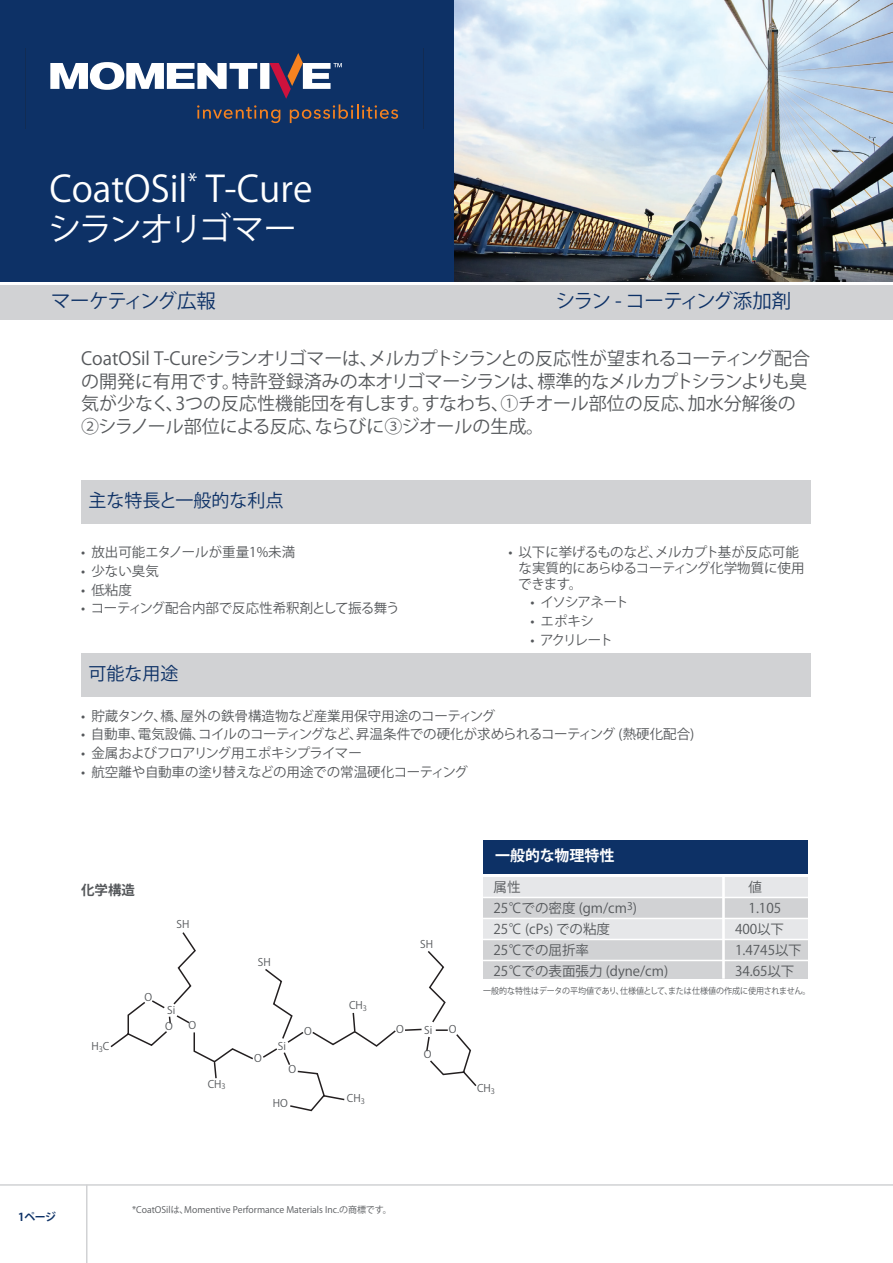
<style>
.page{position:relative;width:893px;height:1263px;background:#fff}
.page>*{position:absolute;margin:0;border:0;box-sizing:border-box;transform-origin:0 0}
.t1{font:36px "Koz Go Pro";color:#fff}
.t2{font:33px "Koz Go Pro";letter-spacing:-.07em;color:#fff}
.t3{font:19.5px "Koz Go Pro";letter-spacing:-.045em;color:#0d3166}
.t4{font:18px/22.5px "Koz Go Pro";letter-spacing:-.01em;color:#55585b}
.t5{font:18px "Koz Go Pro";color:#0d3166}
.t6{font:700 15px "Koz Go Pro";color:#fff}
.t7{font:13.5px "Koz Go Pro";color:#55585b}
.t8{font:13.5px "Koz Go Pro";letter-spacing:-.03em;color:#55585b}
.t9{font:13.5px/15.8px "Koz Go Pro";letter-spacing:-.02em;color:#55585b}
.t10{font:13.5px "Koz Go Pro";letter-spacing:-.05em;color:#55585b}
.t11{font:13.5px "Koz Go Pro";letter-spacing:-.075em;color:#55585b}
.t12{font:700 13.5px "Koz Go Pro";color:#55585b}
.t13{font:700 10.95px "Koz Go Pro";color:#0d3166}
.t14{font:10.5px "Koz Go Pro";color:#55585b}
.t15{font:9px "Koz Go Pro";color:#55585b}
.t16{font:8.7px "Koz Go Pro";color:#55585b;scale:.93 1}
</style>
<div class="page">
<div style="left:0;top:0;width:458px;height:281px;background:#0d3166"></div>
<div style="left:0;top:285px;width:893px;height:35px;background:#d1d2d4"></div>
<hr style="left:86px;top:1184px;width:1px;height:79px;background:#d1d2d4">
<hr style="left:0;top:1184px;width:893px;height:2px;background:#d1d2d4">
<svg style="left:50px;top:53px;width:349px;height:71px"></svg>
<div style="left:81px;top:480px;width:729px;height:44px;background:#d1d2d4"></div>
<div style="left:81px;top:653px;width:729px;height:43px;background:#d1d2d4"></div>
<div style="left:483px;top:898px;width:324px;height:21px;background:#d1d2d4"></div>
<div style="left:483px;top:919px;width:324px;height:21px;background:#e6e7e9"></div>
<div style="left:483px;top:940px;width:324px;height:39px;background:#d1d2d4"></div>
<div style="left:483px;top:877px;width:324px;height:21px;background:#e6e7e9"></div>
<div style="left:483px;top:840px;width:324px;height:33px;background:#0d3166"></div>
<hr style="left:483px;top:897px;width:342px;height:1px;background:#fff">
<hr style="left:483px;top:918px;width:342px;height:1px;background:#fff">
<hr style="left:483px;top:939px;width:342px;height:1px;background:#fff">
<hr style="left:483px;top:960px;width:342px;height:1px;background:#fff">
<hr style="left:722px;top:876px;width:3px;height:103px;background:#fff">
<svg style="left:110px;top:932px;width:367px;height:180px"></svg>
<img style="left:455px;top:0;width:438px;height:281px">
<h1 class="t1" style="left:49px;top:166px;width:265px">CoatOSil<sup>*</sup> T-Cure</h1>
<h2 class="t2" style="left:48px;top:208px;width:250px">シランオリゴマー</h2>
<p class="t3" style="left:51px;top:288px;width:166px">マーケティング広報</p>
<p class="t3" style="left:556px;top:288px;width:237px">シラン - コーティング添加剤</p>
<p class="t4" style="left:81px;top:348px;width:730px">CoatOSil T-Cureシランオリゴマーは、メルカプトシランとの反応性が望まれるコーティング配合の開発に有用です。特許登録済みの本オリゴマーシランは、標準的なメルカプトシランよりも臭気が少なく、3つの反応性機能団を有します。すなわち、①チオール部位の反応、加水分解後の②シラノール部位による反応、ならびに③ジオールの生成。</p>
<p class="t5" style="left:88px;top:488px;width:197px">主な特長と一般的な利点</p>
<p class="t7" style="left:81px;top:543px;width:216px">• 放出可能エタノールが重量1%未満</p>
<p class="t7" style="left:81px;top:562px;width:79px">• 少ない臭気</p>
<p class="t7" style="left:81px;top:581px;width:52px">• 低粘度</p>
<p class="t8" style="left:81px;top:600px;width:320px">• コーティング配合内部で反応性希釈剤として振る舞う</p>
<p class="t9" style="left:518px;top:545px;width:288px;text-indent:-10px">• 以下に挙げるものなど、メルカプト基が反応可能な実質的にあらゆるコーティング化学物質に使用できます。</p>
<p class="t11" style="left:530px;top:594px;width:100px">• イソシアネート</p>
<p class="t7" style="left:530px;top:612px;width:65px">• エポキシ</p>
<p class="t7" style="left:530px;top:631px;width:84px">• アクリレート</p>
<p class="t5" style="left:88px;top:662px;width:91px">可能な用途</p>
<p class="t7" style="left:81px;top:707px;width:416px">• 貯蔵タンク、橋、屋外の鉄骨構造物など産業用保守用途のコーティング</p>
<p class="t8" style="left:81px;top:726px;width:615px">• 自動車、電気設備、コイルのコーティングなど、昇温条件での硬化が求められるコーティング (熱硬化配合)</p>
<p class="t10" style="left:81px;top:744px;width:282px">• 金属およびフロアリング用エポキシプライマー</p>
<p class="t8" style="left:81px;top:763px;width:388px">• 航空離や自動車の塗り替えなどの用途での常温硬化コーティング</p>
<p class="t12" style="left:81px;top:881px;width:55px">化学構造</p>
<p class="t14" style="left:92px;top:1040px;width:19px">H<sub>3</sub>C</p>
<p class="t14" style="left:144px;top:990px;width:9px">O</p>
<p class="t14" style="left:177px;top:918px;width:14px">SH</p>
<p class="t14" style="left:167px;top:1004px;width:10px">Si</p>
<p class="t14" style="left:165px;top:1019px;width:9px">O</p>
<p class="t14" style="left:188px;top:1018px;width:9px">O</p>
<p class="t14" style="left:258px;top:955px;width:14px">SH</p>
<p class="t14" style="left:254px;top:1051px;width:9px">O</p>
<p class="t14" style="left:278px;top:1040px;width:10px">Si</p>
<p class="t14" style="left:288px;top:1063px;width:9px">O</p>
<p class="t14" style="left:304px;top:1024px;width:9px">O</p>
<p class="t14" style="left:349px;top:999px;width:19px">CH<sub>3</sub></p>
<p class="t14" style="left:420px;top:937px;width:14px">SH</p>
<p class="t14" style="left:396px;top:1023px;width:9px">O</p>
<p class="t14" style="left:449px;top:1022px;width:9px">O</p>
<p class="t14" style="left:424px;top:1047px;width:9px">O</p>
<p class="t14" style="left:424px;top:1023px;width:10px">Si</p>
<p class="t6" style="left:495px;top:846px;width:121px">一般的な物理特性</p>
<p class="t7" style="left:494px;top:878px;width:28px">属性</p>
<p class="t7" style="left:749px;top:878px;width:15px">値</p>
<p class="t7" style="left:494px;top:899px;width:145px">25℃での密度 (gm/cm<sup>3</sup>)</p>
<p class="t7" style="left:748px;top:899px;width:34px">1.105</p>
<p class="t7" style="left:493px;top:920px;width:118px">25℃ (cPs) での粘度</p>
<p class="t7" style="left:735px;top:920px;width:50px">400以下</p>
<p class="t7" style="left:493px;top:941px;width:97px">25℃での屈折率</p>
<p class="t7" style="left:735px;top:941px;width:68px">1.4745以下</p>
<p class="t7" style="left:493px;top:962px;width:176px">25℃での表面張力 (dyne/cm)</p>
<p class="t7" style="left:735px;top:962px;width:61px">34.65以下</p>
<p class="t16" style="left:483px;top:985px;width:354px">一般的な特性はデータの平均値であり、仕様値として、または仕様値の作成に使用されません。</p>
<p class="t14" style="left:208px;top:1077px;width:19px">CH<sub>3</sub></p>
<p class="t14" style="left:477px;top:1082px;width:20px">CH<sub>3</sub></p>
<p class="t14" style="left:347px;top:1092px;width:20px">CH<sub>3</sub></p>
<p class="t14" style="left:273px;top:1097px;width:17px">HO</p>
<p class="t13" style="left:18px;top:1210px;width:39px">1ページ</p>
<p class="t15" style="left:132px;top:1204px;width:261px">*CoatOSilは、Momentive Performance Materials Inc.の商標です。</p>
</div>
